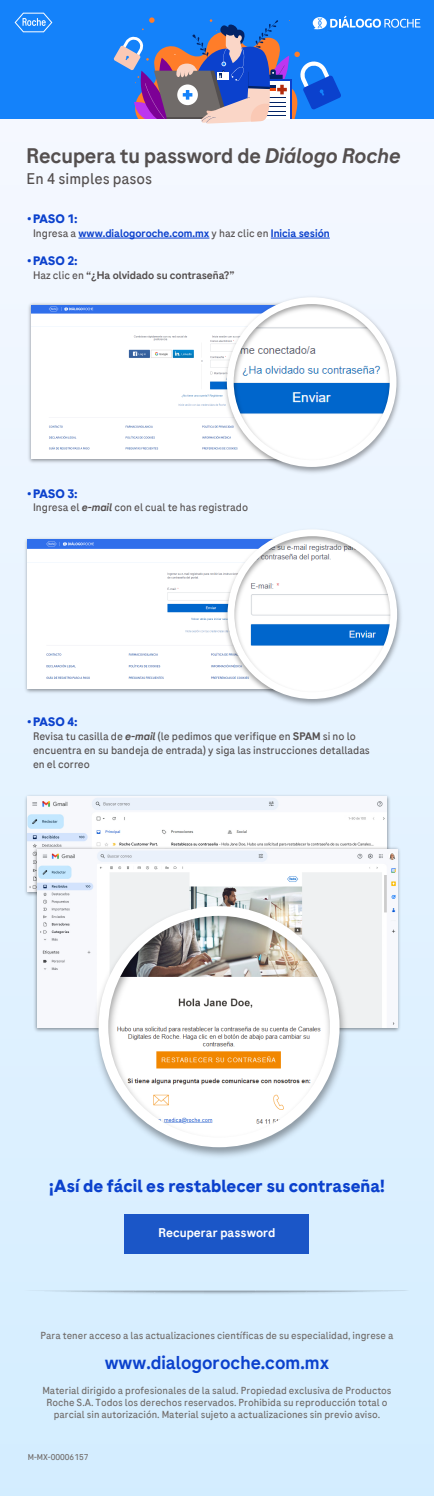
<style>
.page{position:relative;width:434px;height:1496px;background:#fff}
.page>*{position:absolute;margin:0;border:0;box-sizing:border-box;transform-origin:0 0}
.t1{font:500 21px "Roche Sans";letter-spacing:-.005em;color:#544f4f}
.t2{font:500 18.55px "Roche Sans";color:#0b41cd}
.t3{font:700 17.5px "Roche Sans";color:#0b41cd}
.t4{font:15.4px "Roche Sans";color:#544f4f}
.t5{font:500 12.6px "Roche Sans";color:#fff}
.t6{font:700 12.25px "Roche Sans";letter-spacing:-.02em;color:#0b41cd}
.t7{font:10.85px/13.9px "Roche Sans";color:#544f4f}
.t8{font:500 10.85px "Roche Sans";color:#0b41cd}
.t9{font:500 10.85px "Roche Sans";color:#544f4f}
.t10{font:10.15px/12.2px "Roche Sans";color:#706b69;text-align:center}
.t11{font:8.4px "Roche Sans";color:#706b69}
.s1{font-style:italic}
.s2{font-weight:400;color:#544f4f}
.s3{font-weight:400}
.s4{font-weight:500;font-style:italic}
.s5{font-weight:500}
</style>
<div class="page">
<div style="left:0;top:0;width:434px;height:120px;background:#1482fa"></div>
<div style="left:0;top:120px;width:434px;height:1375px;background:linear-gradient(to bottom,#f5f8ff,#d3edff)"></div>
<svg style="left:24px;top:1290px;width:386px;height:5px;background:#c5dae9"></svg>
<div style="left:125px;top:1213px;width:184px;height:40px;background:#1b56c7"></div>
<img style="left:23px;top:792px;width:369px;height:106px">
<img style="left:28px;top:796px;width:358px;height:96px">
<img style="left:32px;top:844px;width:371px;height:190px">
<img style="left:37px;top:849px;width:360px;height:178px">
<img style="left:89px;top:900px;width:262px;height:262px">
<svg style="left:99px;top:906px;width:241px;height:241px"></svg>
<img style="left:23px;top:535px;width:198px;height:160px">
<img style="left:28px;top:539px;width:193px;height:150px">
<img style="left:221px;top:525px;width:185px;height:185px">
<svg style="left:228px;top:529px;width:169px;height:170px"></svg>
<img style="left:26px;top:301px;width:194px;height:164px">
<img style="left:31px;top:305px;width:189px;height:154px">
<img style="left:220px;top:293px;width:185px;height:185px">
<svg style="left:227px;top:297px;width:170px;height:170px"></svg>
<hr style="left:78px;top:238px;width:131px;height:1px;background:#0b41cd">
<hr style="left:271px;top:238px;width:59px;height:1px;background:#0b41cd">
<svg style="left:114px;top:16px;width:307px;height:108px"></svg>
<svg style="left:15px;top:13px;width:37px;height:19px"></svg>
<h1 class="t1" style="left:27px;top:142px;width:376px">Recupera tu password de <span class="s1">Diálogo Roche</span></h1>
<h3 class="t4" style="left:27px;top:169px;width:127px">En 4 simples pasos</h3>
<p class="t6" style="left:27px;top:211px;width:52px">•PASO 1:</p>
<p class="t8" style="left:33px;top:227px;width:298px"><span class="s2">Ingresa a</span> www.dialogoroche.com.mx <span class="s2">y haz clic en</span> Inicia sesión</p>
<p class="t6" style="left:27px;top:253px;width:52px">•PASO 2:</p>
<p class="t9" style="left:33px;top:268px;width:203px"><span class="s3">Haz clic en</span> “¿Ha olvidado su contraseña?”</p>
<p class="t6" style="left:27px;top:485px;width:52px">•PASO 3:</p>
<p class="t7" style="left:33px;top:500px;width:217px">Ingresa el <span class="s4">e-mail</span> con el cual te has registrado</p>
<p class="t6" style="left:27px;top:714px;width:52px">•PASO 4:</p>
<p class="t7" style="left:33px;top:729px;width:338px">Revisa tu casilla de <span class="s4">e-mail</span> (le pedimos que verifique en <span class="s5">SPAM</span> si no lo encuentra en su bandeja de entrada) y siga las instrucciones detalladas en el correo</p>
<h3 class="t3" style="left:49px;top:1175px;width:337px">¡Así de fácil es restablecer su contraseña!</h3>
<p class="t5" style="left:159px;top:1225px;width:118px">Recuperar password</p>
<p class="t10" style="left:41px;top:1329px;width:354px">Para tener acceso a las actualizaciones científicas de su especialidad, ingrese a</p>
<h2 class="t2" style="left:105px;top:1350px;width:226px">www.dialogoroche.com.mx</h2>
<p class="t10" style="left:42px;top:1384px;width:351px">Material dirigido a profesionales de la salud. Propiedad exclusiva de Productos<br>Roche S.A. Todos los derechos reservados. Prohibida su reproducción total o parcial sin autorización. Material sujeto a actualizaciones sin previo aviso.</p>
<p class="t11" style="left:28px;top:1452px;width:62px">M-MX-00006157</p>
</div>
